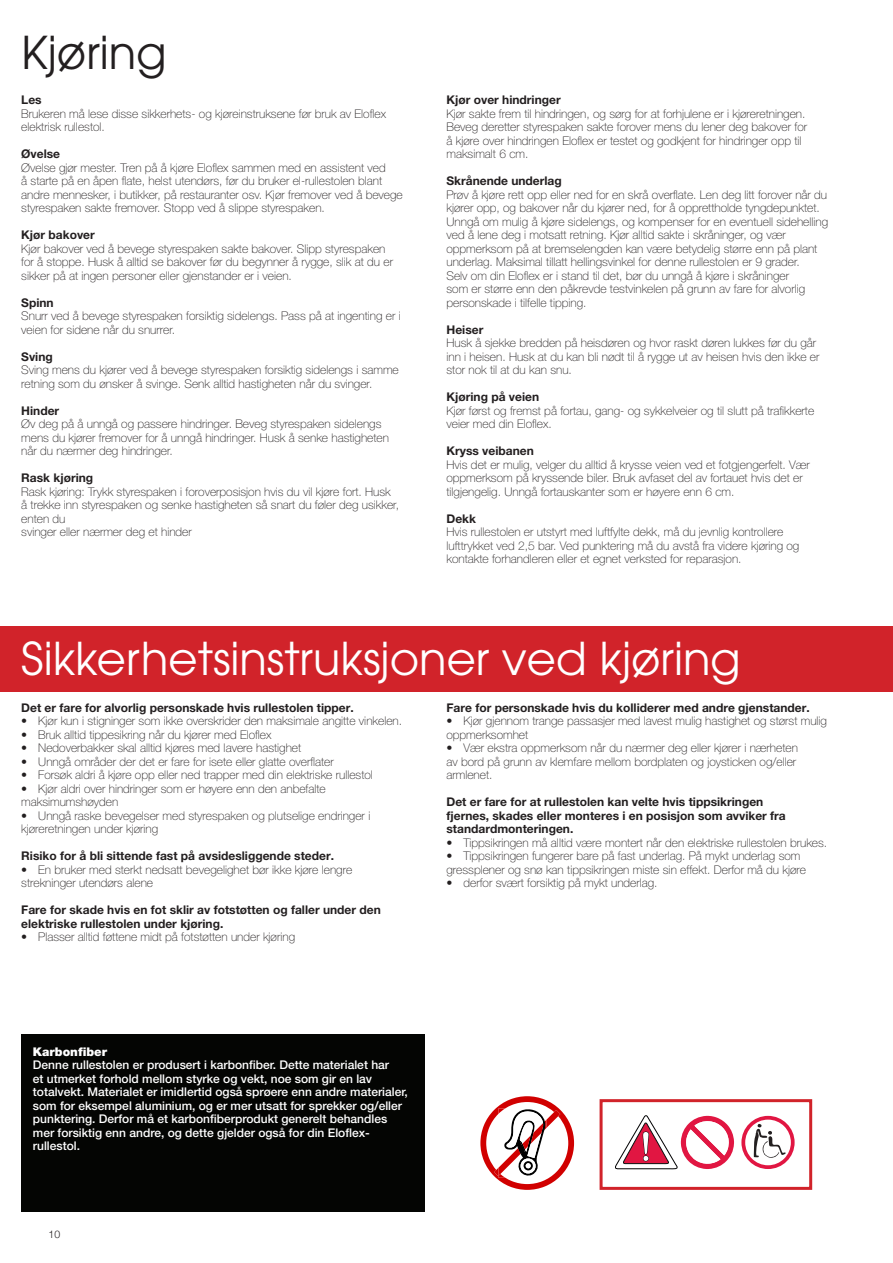
<style>
.page{position:relative;width:893px;height:1263px;background:#fff}
.page>*{position:absolute;margin:0;border:0;box-sizing:border-box;transform-origin:0 0}
.t1{font:45px "ITC Avant Garde Pro";color:#fff}
.t2{font:45px "ITC Avant Garde Pro";color:#231f20}
.Brödtext{font:100 12px/13.5px "Helvetica Neue LT Pro";color:#231f20}
.Brödtext-2{font:700 12px/13.5px "Helvetica Neue LT Pro";color:#231f20}
.Brödtext-3{font:500 12px/13.5px "Helvetica Neue LT Pro";color:#fff}
.Brödtext-4{font:900 12px "Helvetica Neue LT Pro";color:#fff}
.t3{font:300 10.5px "Helvetica Neue";color:#231f20}
</style>
<div class="page">
<div style="left:21px;top:1034px;width:404px;height:178px;background:#040503"></div>
<div style="left:0;top:626px;width:892px;height:66px;background:#d1232a"></div>
<div style="left:600px;top:1099px;width:212px;height:91px;border:3px solid #d1232a"></div>
<svg style="left:615px;top:1115px;width:119px;height:54px"></svg>
<svg style="left:741px;top:1116px;width:54px;height:53px"></svg>
<svg style="left:480px;top:1096px;width:94px;height:94px"></svg>
<p class="t2" style="left:21px;top:24px;width:147px">Kjøring</p>
<p class="Brödtext-2" style="left:21px;top:93px;width:22px">Les</p>
<p class="Brödtext" style="left:21px;top:106px;width:366px">Brukeren må lese disse sikkerhets- og kjøreinstruksene før bruk av Eloflex elektrisk rullestol.</p>
<p class="Brödtext-2" style="left:21px;top:147px;width:40px">Øvelse</p>
<p class="Brödtext" style="left:21px;top:160px;width:383px">Øvelse gjør mester. Tren på å kjøre Eloflex sammen med en assistent ved<br>å starte på en åpen flate, helst utendørs, før du bruker el-rullestolen blant andre mennesker, i butikker, på restauranter osv. Kjør fremover ved å bevege styrespaken sakte fremover. Stopp ved å slippe styrespaken.</p>
<p class="Brödtext-2" style="left:21px;top:228px;width:75px">Kjør bakover</p>
<p class="Brödtext" style="left:21px;top:241px;width:373px">Kjør bakover ved å bevege styrespaken sakte bakover. Slipp styrespaken for å stoppe. Husk å alltid se bakover før du begynner å rygge, slik at du er sikker på at ingen personer eller gjenstander er i veien.</p>
<p class="Brödtext-2" style="left:21px;top:295px;width:34px">Spinn</p>
<p class="Brödtext" style="left:21px;top:309px;width:381px">Snurr ved å bevege styrespaken forsiktig sidelengs. Pass på at ingenting er i veien for sidene når du snurrer.</p>
<p class="Brödtext-2" style="left:21px;top:349px;width:33px">Sving</p>
<p class="Brödtext" style="left:21px;top:363px;width:379px">Sving mens du kjører ved å bevege styrespaken forsiktig sidelengs i samme retning som du ønsker å svinge. Senk alltid hastigheten når du svinger.</p>
<p class="Brödtext-2" style="left:21px;top:403px;width:39px">Hinder</p>
<p class="Brödtext" style="left:21px;top:417px;width:369px">Øv deg på å unngå og passere hindringer. Beveg styrespaken sidelengs mens du kjører fremover for å unngå hindringer. Husk å senke hastigheten når du nærmer deg hindringer.</p>
<p class="Brödtext-2" style="left:21px;top:471px;width:73px">Rask kjøring</p>
<p class="Brödtext" style="left:21px;top:484px;width:379px">Rask kjøring: Trykk styrespaken i foroverposisjon hvis du vil kjøre fort. Husk å trekke inn styrespaken og senke hastigheten så snart du føler deg usikker, enten du</p>
<p class="Brödtext" style="left:21px;top:525px;width:172px">svinger eller nærmer deg et hinder</p>
<p class="Brödtext-2" style="left:446px;top:93px;width:116px">Kjør over hindringer</p>
<p class="Brödtext" style="left:446px;top:106px;width:362px">Kjør sakte frem til hindringen, og sørg for at forhjulene er i kjøreretningen.<br>Beveg deretter styrespaken sakte forover mens du lener deg bakover for å kjøre over hindringen Eloflex er testet og godkjent for hindringer opp til maksimalt 6 cm.</p>
<p class="Brödtext-2" style="left:446px;top:174px;width:117px">Skrånende underlag</p>
<p class="Brödtext" style="left:446px;top:187px;width:383px">Prøv å kjøre rett opp eller ned for en skrå overflate. Len deg litt forover når du kjører opp, og bakover når du kjører ned, for å opprettholde tyngdepunktet.<br>Unngå om mulig å kjøre sidelengs, og kompenser for en eventuell sidehelling ved å lene deg i motsatt retning. Kjør alltid sakte i skråninger, og vær oppmerksom på at bremselengden kan være betydelig større enn på plant underlag. Maksimal tillatt hellingsvinkel for denne rullestolen er 9 grader.<br>Selv om din Eloflex er i stand til det, bør du unngå å kjøre i skråninger<br>som er større enn den påkrevde testvinkelen på grunn av fare for alvorlig personskade i tilfelle tipping.</p>
<p class="Brödtext-2" style="left:446px;top:322px;width:38px">Heiser</p>
<p class="Brödtext" style="left:446px;top:336px;width:375px">Husk å sjekke bredden på heisdøren og hvor raskt døren lukkes før du går inn i heisen. Husk at du kan bli nødt til å rygge ut av heisen hvis den ikke er stor nok til at du kan snu.</p>
<p class="Brödtext-2" style="left:446px;top:390px;width:94px">Kjøring på veien</p>
<p class="Brödtext" style="left:446px;top:403px;width:369px">Kjør først og fremst på fortau, gang- og sykkelveier og til slutt på trafikkerte veier med din Eloflex.</p>
<p class="Brödtext-2" style="left:446px;top:444px;width:89px">Kryss veibanen</p>
<p class="Brödtext" style="left:446px;top:457px;width:365px">Hvis det er mulig, velger du alltid å krysse veien ved et fotgjengerfelt. Vær oppmerksom på kryssende biler. Bruk avfaset del av fortauet hvis det er tilgjengelig. Unngå fortauskanter som er høyere enn 6 cm.</p>
<p class="Brödtext-2" style="left:446px;top:511px;width:31px">Dekk</p>
<p class="Brödtext" style="left:446px;top:525px;width:354px">Hvis rullestolen er utstyrt med luftfylte dekk, må du jevnlig kontrollere lufttrykket ved 2,5 bar. Ved punktering må du avstå fra videre kjøring og kontakte forhandleren eller et egnet verksted for reparasjon.</p>
<p class="t1" style="left:21px;top:630px;width:721px">Sikkerhetsinstruksjoner ved kjøring</p>
<p class="Brödtext-2" style="left:21px;top:701px;width:334px">Det er fare for alvorlig personskade hvis rullestolen tipper.</p>
<p class="Brödtext" style="left:21px;top:714px;width:382px">• Kjør kun i stigninger som ikke overskrider den maksimale angitte vinkelen.</p>
<p class="Brödtext" style="left:21px;top:728px;width:252px">• Bruk alltid tippesikring når du kjører med Eloflex</p>
<p class="Brödtext" style="left:21px;top:741px;width:281px">• Nedoverbakker skal alltid kjøres med lavere hastighet</p>
<p class="Brödtext" style="left:21px;top:755px;width:314px">• Unngå områder der det er fare for isete eller glatte overflater</p>
<p class="Brödtext" style="left:21px;top:768px;width:353px">• Forsøk aldri å kjøre opp eller ned trapper med din elektriske rullestol</p>
<p class="Brödtext" style="left:21px;top:782px;width:306px">• Kjør aldri over hindringer som er høyere enn den anbefalte maksimumshøyden</p>
<p class="Brödtext" style="left:21px;top:809px;width:351px">• Unngå raske bevegelser med styrespaken og plutselige endringer i kjøreretningen under kjøring</p>
<p class="Brödtext-2" style="left:21px;top:849px;width:314px">Risiko for å bli sittende fast på avsidesliggende steder.</p>
<p class="Brödtext" style="left:21px;top:863px;width:333px">• En bruker med sterkt nedsatt bevegelighet bør ikke kjøre lengre strekninger utendørs alene</p>
<p class="Brödtext-2" style="left:21px;top:903px;width:361px">Fare for skade hvis en fot sklir av fotstøtten og faller under den elektriske rullestolen under kjøring.</p>
<p class="Brödtext" style="left:21px;top:930px;width:275px">• Plasser alltid føttene midt på fotstøtten under kjøring</p>
<p class="Brödtext-2" style="left:446px;top:701px;width:365px">Fare for personskade hvis du kolliderer med andre gjenstander.</p>
<p class="Brödtext" style="left:446px;top:714px;width:382px">• Kjør gjennom trange passasjer med lavest mulig hastighet og størst mulig oppmerksomhet</p>
<p class="Brödtext" style="left:446px;top:741px;width:353px">• Vær ekstra oppmerksom når du nærmer deg eller kjører i nærheten av bord på grunn av klemfare mellom bordplaten og joysticken og/eller armlenet.</p>
<p class="Brödtext-2" style="left:446px;top:795px;width:341px">Det er fare for at rullestolen kan velte hvis tippsikringen fjernes, skades eller monteres i en posisjon som avviker fra standardmonteringen.</p>
<p class="Brödtext" style="left:446px;top:836px;width:382px">• Tippsikringen må alltid være montert når den elektriske rullestolen brukes.</p>
<p class="Brödtext" style="left:446px;top:849px;width:361px">• Tippsikringen fungerer bare på fast underlag. På mykt underlag som gressplener og snø kan tippsikringen miste sin effekt. Derfor må du kjøre</p>
<p class="Brödtext" style="left:446px;top:876px;width:213px">• derfor svært forsiktig på mykt underlag.</p>
<p class="Brödtext-4" style="left:33px;top:1044px;width:76px">Karbonfiber</p>
<p class="Brödtext-3" style="left:33px;top:1058px;width:376px">Denne rullestolen er produsert i karbonfiber. Dette materialet har<br>et utmerket forhold mellom styrke og vekt, noe som gir en lav totalvekt. Materialet er imidlertid også sprøere enn andre materialer, som for eksempel aluminium, og er mer utsatt for sprekker og/eller punktering. Derfor må et karbonfiberprodukt generelt behandles mer forsiktig enn andre, og dette gjelder også for din Eloflex&shy;rullestol.</p>
<p class="t3" style="left:49px;top:1226px;width:13px">10</p>
</div>
